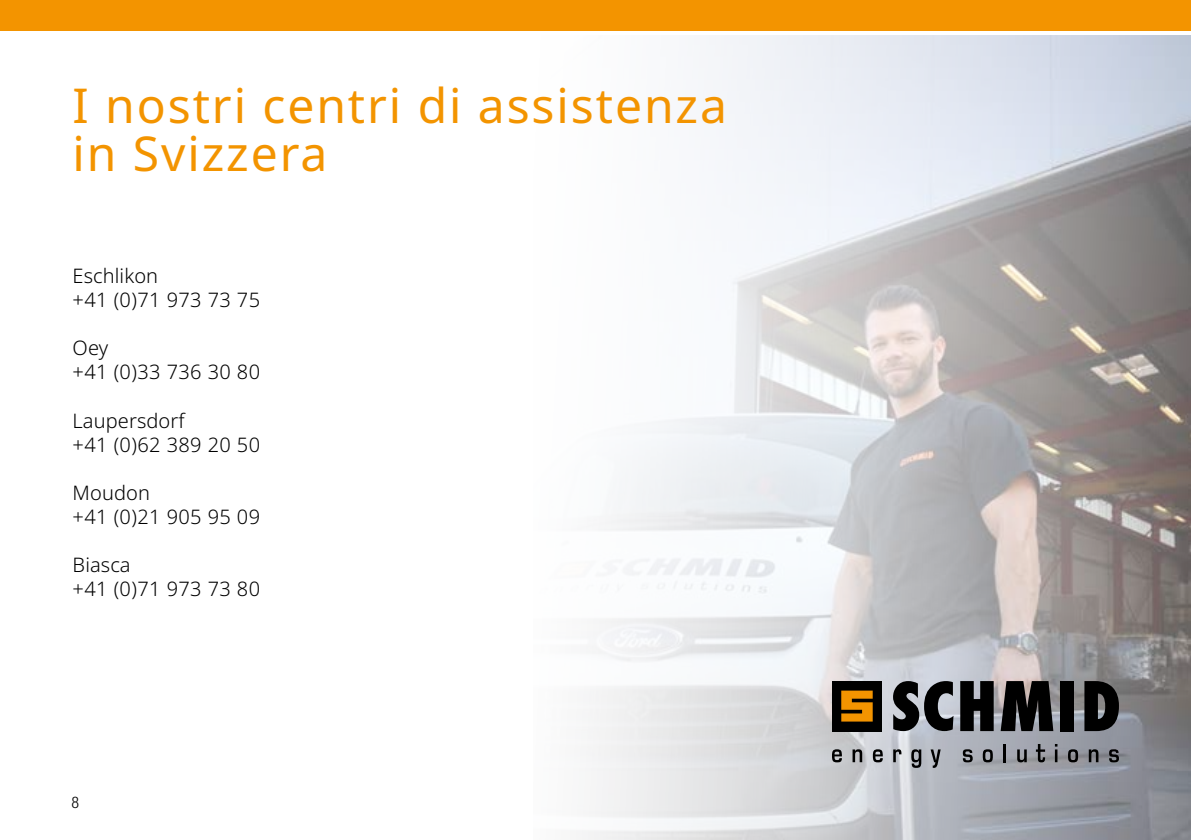
<style>
.page{position:relative;width:1191px;height:840px;background:#fff}
.page>*{position:absolute;margin:0;border:0;box-sizing:border-box;transform-origin:0 0}
.t1{font:48px/48px "Noto Sans";letter-spacing:.04em;color:#f39400}
.t2{font:300 20px/24px "Noto Sans";letter-spacing:.01em;color:#000}
.t3{font:300 condensed 16px "Helvetica Neue";color:#000}
</style>
<div class="page">
<img style="left:582px;top:35px;width:609px;height:804px">
<div style="left:832px;top:680px;width:50px;height:50px;background:#000"></div>
<svg style="left:841px;top:690px;width:31px;height:31px"></svg>
<svg style="left:893px;top:680px;width:60px;height:50px"></svg>
<svg style="left:960px;top:680px;width:33px;height:50px"></svg>
<svg style="left:1000px;top:680px;width:53px;height:50px"></svg>
<svg style="left:1084px;top:680px;width:35px;height:50px"></svg>
<div style="left:1060px;top:680px;width:13px;height:50px;background:#000"></div>
<svg style="left:832px;top:748px;width:10px;height:14px"></svg>
<svg style="left:852px;top:748px;width:10px;height:13px"></svg>
<svg style="left:873px;top:748px;width:9px;height:14px"></svg>
<svg style="left:893px;top:748px;width:8px;height:13px"></svg>
<svg style="left:911px;top:748px;width:10px;height:19px"></svg>
<svg style="left:930px;top:749px;width:10px;height:18px"></svg>
<svg style="left:962px;top:748px;width:10px;height:14px"></svg>
<svg style="left:982px;top:748px;width:10px;height:14px"></svg>
<hr style="left:1003px;top:743px;width:3px;height:18px;background:#000">
<svg style="left:1017px;top:749px;width:9px;height:13px"></svg>
<svg style="left:1036px;top:743px;width:9px;height:19px"></svg>
<svg style="left:1055px;top:743px;width:2px;height:18px"></svg>
<svg style="left:1068px;top:748px;width:10px;height:14px"></svg>
<svg style="left:1088px;top:748px;width:10px;height:13px"></svg>
<svg style="left:1109px;top:748px;width:10px;height:14px"></svg>
<div style="left:0;top:0;width:1191px;height:30px;background:#f39400"></div>
<h1 class="t1" style="left:73px;top:82px;width:656px">I nostri centri di assistenza in Svizzera</h1>
<p class="t2" style="left:73px;top:264px;width:189px">Eschlikon<br>+41 (0)71 973 73 75</p>
<p class="t2" style="left:73px;top:336px;width:189px">Oey<br>+41 (0)33 736 30 80</p>
<p class="t2" style="left:73px;top:408px;width:189px">Laupersdorf<br>+41 (0)62 389 20 50</p>
<p class="t2" style="left:73px;top:480px;width:189px">Moudon<br>+41 (0)21 905 95 09</p>
<p class="t2" style="left:73px;top:552px;width:189px">Biasca<br>+41 (0)71 973 73 80</p>
<p class="t3" style="left:71px;top:792px;width:9px">8</p>
</div>
